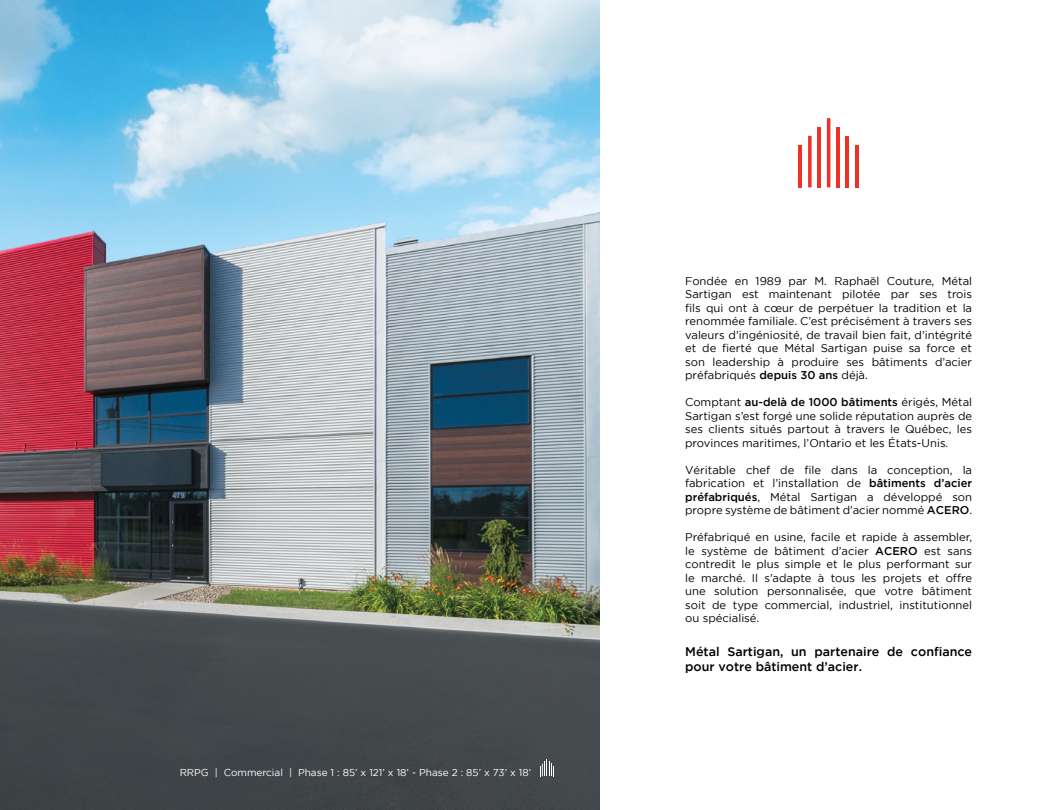
<style>
.page{position:relative;width:1058px;height:810px;background:#fff}
.page>*{position:absolute;margin:0;border:0;box-sizing:border-box;transform-origin:0 0}
.t1{font:500 12.5px/15px "Gotham";color:#000}
.t2{font:11.25px/13.5px "Gotham";color:#000;text-align:justify}
.t3{font:10px "Gotham";color:#fff}
.s1{font-weight:500}
</style>
<div class="page">
<img style="left:0;top:0;width:599px;height:810px">
<hr style="left:798px;top:145px;width:4px;height:42px;background:#ee3124">
<hr style="left:808px;top:136px;width:3px;height:51px;background:#ee3124">
<hr style="left:817px;top:127px;width:4px;height:60px;background:#ee3124">
<hr style="left:827px;top:118px;width:3px;height:69px;background:#ee3124">
<hr style="left:836px;top:127px;width:3px;height:60px;background:#ee3124">
<hr style="left:845px;top:136px;width:4px;height:51px;background:#ee3124">
<hr style="left:855px;top:145px;width:3px;height:42px;background:#ee3124">
<svg style="left:539px;top:759px;width:15px;height:17px"></svg>
<p class="t3" style="left:180px;top:767px;width:353px">RRPG | Commercial | Phase 1 : 85’ x 121’ x 18’ - Phase 2 : 85’ x 73’ x 18’</p>
<p class="t2" style="left:685px;top:274px;width:288px">Fondée en 1989 par M. Raphaël Couture, Métal Sartigan est maintenant pilotée par ses trois fils qui ont à cœur de perpétuer la tradition et la renommée familiale. C’est précisément à travers ses valeurs d’ingéniosité, de travail bien fait, d’intégrité et de fierté que Métal Sartigan puise sa force et son leadership à produire ses bâtiments d’acier préfabriqués <span class="s1">depuis 30 ans</span> déjà.</p>
<p class="t2" style="left:685px;top:395px;width:288px">Comptant <span class="s1">au-delà de 1000 bâtiments</span> érigés, Métal Sartigan s’est forgé une solide réputation auprès de ses clients situés partout à travers le Québec, les provinces maritimes, l’Ontario et les États-Unis.</p>
<p class="t2" style="left:685px;top:463px;width:288px">Véritable chef de file dans la conception, la fabrication et l’installation de <span class="s1">bâtiments d’acier préfabriqués</span>, Métal Sartigan a développé son propre système de bâtiment d’acier nommé <span class="s1">ACERO</span>.</p>
<p class="t2" style="left:685px;top:530px;width:288px">Préfabriqué en usine, facile et rapide à assembler, le système de bâtiment d’acier <span class="s1">ACERO</span> est sans contredit le plus simple et le plus performant sur le marché. Il s’adapte à tous les projets et offre une solution personnalisée, que votre bâtiment soit de type commercial, industriel, institutionnel ou spécialisé.</p>
<p class="t1" style="left:685px;top:644px;width:288px">Métal Sartigan, un partenaire de confiance pour votre bâtiment d’acier.</p>
</div>
